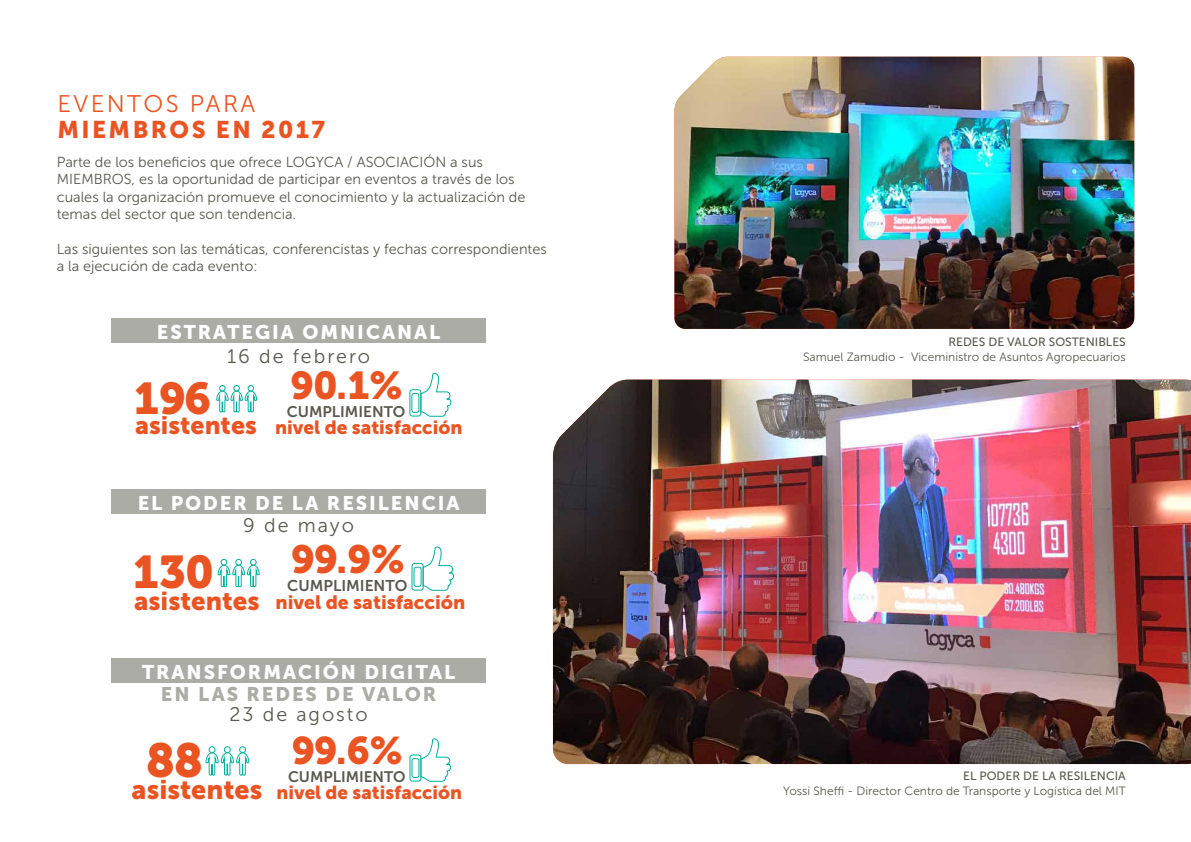
<style>
.page{position:relative;width:1191px;height:842px;background:#fff}
.page>*{position:absolute;margin:0;border:0;box-sizing:border-box;transform-origin:0 0}
.t1{font:47.5px "Museo 900";color:#ea5423}
.t2{font:45.6px "Museo 900";color:#ea5423}
.t3{font:44.3px "Museo 900";color:#ea5423}
.t4{font:39.2px "Museo 900";color:#ea5423}
.t5{font:38.7px "Museo 900";color:#ea5423}
.t6{font:38.3px "Museo 900";color:#ea5423}
.t7{font:26.8px "Museo Sans 900";color:#ea5423}
.t8{font:24px "Museo Sans 900";letter-spacing:.1em;color:#ea5423}
.t9{font:24px "Museo Sans 300";letter-spacing:.1em;color:#ea5423}
.t10{font:19.7px "Museo Sans 900";letter-spacing:.1em;color:#fff}
.t11{font:19.7px "Museo Sans 300";letter-spacing:.1em;color:#59594f}
.t12{font:19.7px "Museo Sans 900";letter-spacing:.1em;color:#acaca7}
.t13{font:19.2px "Museo Sans 900";color:#ea5423}
.t14{font:19px "Museo Sans 900";color:#ea5423}
.t15{font:18.8px "Museo Sans 900";color:#ea5423}
.t16{font:15.5px "Museo Sans 700";color:#59594f}
.t17{font:15.3px "Museo Sans 700";color:#59594f}
.t18{font:15.2px "Museo Sans 700";color:#59594f}
.t19{font:14.5px/17.4px "Museo Sans 300";color:#59594f}
.t20{font:12px "Museo Sans 300";color:#59594f}
.t21{font:12px "Museo Sans 500";color:#59594f}
.s1{font-size:25px}
.s2{font-size:25.8px}
</style>
<div class="page">
<div style="left:209px;top:746px;width:6px;height:7px;border:1px solid #00af9d;border-radius:50%"></div>
<div style="left:224px;top:746px;width:7px;height:7px;border:1px solid #00af9d;border-radius:50%"></div>
<div style="left:239px;top:746px;width:7px;height:7px;border:1px solid #00af9d;border-radius:50%"></div>
<svg style="left:205px;top:752px;width:44px;height:24px"></svg>
<svg style="left:216px;top:385px;width:41px;height:28px"></svg>
<div style="left:409px;top:389px;width:12px;height:27px;border:1px solid #00af9d;border-radius:3px"></div>
<div style="left:411px;top:393px;width:8px;height:20px;border:1px solid #00af9d;border-radius:2px"></div>
<svg style="left:420px;top:373px;width:32px;height:44px"></svg>
<div style="left:111px;top:318px;width:375px;height:25px;background:#acaca7"></div>
<div style="left:111px;top:489px;width:375px;height:25px;background:#acaca7"></div>
<div style="left:111px;top:658px;width:375px;height:25px;background:#acaca7"></div>
<svg style="left:217px;top:559px;width:43px;height:28px"></svg>
<div style="left:411px;top:563px;width:12px;height:27px;border:1px solid #00af9d;border-radius:3px"></div>
<div style="left:413px;top:567px;width:8px;height:20px;border:1px solid #00af9d;border-radius:2px"></div>
<svg style="left:422px;top:546px;width:32px;height:45px"></svg>
<div style="left:409px;top:755px;width:12px;height:26px;border:1px solid #00af9d;border-radius:3px"></div>
<div style="left:411px;top:758px;width:8px;height:20px;border:1px solid #00af9d;border-radius:2px"></div>
<svg style="left:420px;top:738px;width:31px;height:44px"></svg>
<img style="left:553px;top:380px;width:638px;height:384px">
<img style="left:674px;top:57px;width:460px;height:272px">
<h3 class="t9" style="left:57px;top:90px;width:199px">EVENTOS PARA</h3>
<h3 class="t8" style="left:57px;top:116px;width:269px">MIEMBROS EN 2017</h3>
<p class="t19" style="left:57px;top:153px;width:470px">Parte de los beneficios que ofrece LOGYCA / ASOCIACIÓN a sus MIEMBROS, es la oportunidad de participar en eventos a través de los cuales la organización promueve el conocimiento y la actualización de temas del sector que son tendencia.</p>
<p class="t19" style="left:57px;top:240px;width:492px">Las siguientes son las temáticas, conferencistas y fechas correspondientes a la ejecución de cada evento:</p>
<h3 class="t10" style="left:157px;top:321px;width:285px">ESTRATEGIA OMNICANAL</h3>
<h3 class="t11" style="left:227px;top:345px;width:144px">16 de febrero</h3>
<h3 class="t5" style="left:291px;top:363px;width:114px">90.1%</h3>
<h3 class="t3" style="left:134px;top:373px;width:78px">196</h3>
<h3 class="t14" style="left:135px;top:417px;width:329px"><span class="s1">asistentes</span> nivel de satisfacción</h3>
<p class="t17" style="left:287px;top:403px;width:120px">CUMPLIMIENTO</p>
<h3 class="t10" style="left:138px;top:492px;width:323px">EL PODER DE LA RESILENCIA</h3>
<h3 class="t11" style="left:243px;top:515px;width:112px">9 de mayo</h3>
<h3 class="t4" style="left:291px;top:537px;width:115px">99.9%</h3>
<h2 class="t2" style="left:133px;top:546px;width:82px">130</h2>
<h3 class="t13" style="left:134px;top:591px;width:333px"><span class="s2">asistentes</span> nivel de satisfacción</h3>
<p class="t16" style="left:287px;top:577px;width:122px">CUMPLIMIENTO</p>
<h3 class="t10" style="left:142px;top:661px;width:314px">TRANSFORMACIÓN DIGITAL</h3>
<h3 class="t12" style="left:161px;top:683px;width:277px">EN LAS REDES DE VALOR</h3>
<h3 class="t11" style="left:229px;top:703px;width:140px">23 de agosto</h3>
<h1 class="t1" style="left:146px;top:733px;width:58px">88</h1>
<h3 class="t7" style="left:132px;top:774px;width:132px">asistentes</h3>
<h3 class="t6" style="left:292px;top:729px;width:113px">99.6%</h3>
<p class="t18" style="left:288px;top:768px;width:119px">CUMPLIMIENTO</p>
<p class="t15" style="left:276px;top:782px;width:187px">nivel de satisfacción</p>
<p class="t21" style="left:948px;top:336px;width:179px">REDES DE VALOR SOSTENIBLES</p>
<p class="t20" style="left:803px;top:350px;width:324px">Samuel Zamudio - Viceministro de Asuntos Agropecuarios</p>
<p class="t21" style="left:963px;top:769px;width:164px">EL PODER DE LA RESILENCIA</p>
<p class="t20" style="left:783px;top:784px;width:344px">Yossi Sheffi - Director Centro de Transporte y Logística del MIT</p>
</div>
